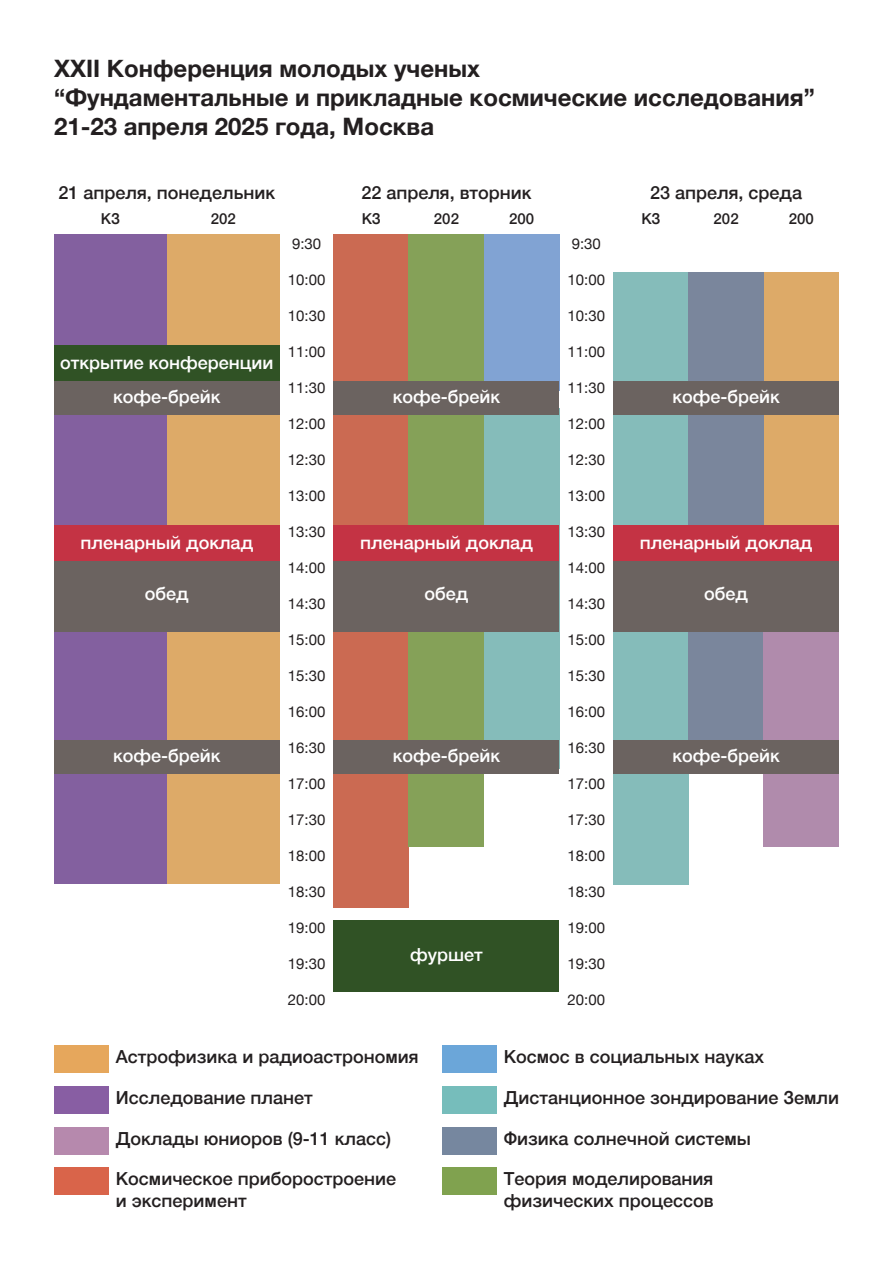
<style>
.page{position:relative;width:893px;height:1263px;background:#fff}
.page>*{position:absolute;margin:0;border:0;box-sizing:border-box;transform-origin:0 0}
.t1{font:700 24px "Helvetica Neue";color:#231f20}
.t2{font:500 18px "Helvetica Neue";color:#231f20}
.t3{font:500 18px "Helvetica Neue";color:#fff}
.t4{font:15px "Helvetica Neue";color:#231f20}
.t5{font:500 15px "Helvetica Neue";color:#231f20}
</style>
<div class="page">
<div style="left:764px;top:272px;width:75px;height:345px;background:#ddaa68"></div>
<div style="left:484px;top:408px;width:75px;height:360px;background:#85bcba"></div>
<div style="left:54px;top:234px;width:113px;height:650px;background:#83609f"></div>
<div style="left:167px;top:234px;width:113px;height:650px;background:#ddaa68"></div>
<div style="left:334px;top:234px;width:75px;height:674px;background:#cb6a52"></div>
<div style="left:409px;top:234px;width:75px;height:613px;background:#85a158"></div>
<div style="left:484px;top:234px;width:75px;height:157px;background:#81a3d3"></div>
<div style="left:613px;top:272px;width:75px;height:613px;background:#85bcba"></div>
<div style="left:688px;top:272px;width:76px;height:499px;background:#7a869c"></div>
<div style="left:764px;top:577px;width:75px;height:270px;background:#b08bac"></div>
<div style="left:54px;top:381px;width:226px;height:34px;background:#6b6360"></div>
<div style="left:54px;top:561px;width:226px;height:71px;background:#6b6360"></div>
<div style="left:54px;top:740px;width:226px;height:34px;background:#6b6360"></div>
<div style="left:334px;top:381px;width:225px;height:34px;background:#6b6360"></div>
<div style="left:334px;top:561px;width:225px;height:71px;background:#6b6360"></div>
<div style="left:334px;top:740px;width:225px;height:34px;background:#6b6360"></div>
<div style="left:613px;top:381px;width:226px;height:34px;background:#6b6360"></div>
<div style="left:613px;top:561px;width:226px;height:71px;background:#6b6360"></div>
<div style="left:613px;top:740px;width:226px;height:34px;background:#6b6360"></div>
<div style="left:54px;top:346px;width:226px;height:35px;background:#305225"></div>
<div style="left:334px;top:921px;width:225px;height:71px;background:#305225"></div>
<div style="left:54px;top:1045px;width:55px;height:28px;background:#e6a75c"></div>
<div style="left:54px;top:1086px;width:55px;height:28px;background:#885ea3"></div>
<div style="left:54px;top:1127px;width:55px;height:27px;background:#b689ad"></div>
<div style="left:442px;top:1127px;width:55px;height:27px;background:#76879f"></div>
<div style="left:442px;top:1045px;width:55px;height:28px;background:#6ba6d9"></div>
<div style="left:442px;top:1086px;width:55px;height:27px;background:#76bdbb"></div>
<div style="left:442px;top:1168px;width:55px;height:27px;background:#80a24f"></div>
<div style="left:54px;top:1168px;width:55px;height:27px;background:#d9644a"></div>
<div style="left:54px;top:526px;width:226px;height:35px;background:#c43344"></div>
<div style="left:334px;top:526px;width:225px;height:35px;background:#c43344"></div>
<div style="left:613px;top:526px;width:226px;height:35px;background:#c43344"></div>
<p class="t1" style="left:54px;top:50px;width:427px">XXII Конференция молодых ученых</p>
<p class="t1" style="left:54px;top:79px;width:762px">“Фундаментальные и прикладные космические исследования”</p>
<p class="t1" style="left:54px;top:108px;width:382px">21-23 апреля 2025 года, Москва</p>
<p class="t2" style="left:59px;top:178px;width:218px">21 апреля, понедельник</p>
<p class="t2" style="left:361px;top:178px;width:172px">22 апреля, вторник</p>
<p class="t2" style="left:650px;top:178px;width:153px">23 апреля, среда</p>
<p class="t5" style="left:101px;top:207px;width:21px">КЗ</p>
<p class="t5" style="left:211px;top:207px;width:27px">202</p>
<p class="t5" style="left:362px;top:207px;width:21px">КЗ</p>
<p class="t5" style="left:434px;top:207px;width:27px">202</p>
<p class="t5" style="left:509px;top:207px;width:27px">200</p>
<p class="t5" style="left:641px;top:207px;width:21px">КЗ</p>
<p class="t5" style="left:714px;top:207px;width:27px">202</p>
<p class="t5" style="left:789px;top:207px;width:27px">200</p>
<p class="t4" style="left:292px;top:233px;width:31px">9:30</p>
<p class="t4" style="left:288px;top:269px;width:39px">10:00</p>
<p class="t4" style="left:288px;top:305px;width:39px">10:30</p>
<p class="t4" style="left:288px;top:341px;width:39px">11:00</p>
<p class="t4" style="left:288px;top:377px;width:39px">11:30</p>
<p class="t4" style="left:288px;top:413px;width:39px">12:00</p>
<p class="t4" style="left:288px;top:449px;width:39px">12:30</p>
<p class="t4" style="left:288px;top:485px;width:39px">13:00</p>
<p class="t4" style="left:288px;top:521px;width:39px">13:30</p>
<p class="t4" style="left:288px;top:557px;width:39px">14:00</p>
<p class="t4" style="left:288px;top:593px;width:39px">14:30</p>
<p class="t4" style="left:288px;top:629px;width:39px">15:00</p>
<p class="t4" style="left:288px;top:665px;width:39px">15:30</p>
<p class="t4" style="left:288px;top:701px;width:39px">16:00</p>
<p class="t4" style="left:288px;top:737px;width:39px">16:30</p>
<p class="t4" style="left:288px;top:773px;width:39px">17:00</p>
<p class="t4" style="left:288px;top:809px;width:39px">17:30</p>
<p class="t4" style="left:288px;top:845px;width:39px">18:00</p>
<p class="t4" style="left:288px;top:881px;width:39px">18:30</p>
<p class="t4" style="left:288px;top:917px;width:39px">19:00</p>
<p class="t4" style="left:288px;top:953px;width:39px">19:30</p>
<p class="t4" style="left:288px;top:989px;width:39px">20:00</p>
<p class="t4" style="left:572px;top:233px;width:31px">9:30</p>
<p class="t4" style="left:568px;top:269px;width:39px">10:00</p>
<p class="t4" style="left:568px;top:305px;width:39px">10:30</p>
<p class="t4" style="left:568px;top:341px;width:39px">11:00</p>
<p class="t4" style="left:568px;top:377px;width:39px">11:30</p>
<p class="t4" style="left:568px;top:413px;width:39px">12:00</p>
<p class="t4" style="left:568px;top:449px;width:39px">12:30</p>
<p class="t4" style="left:568px;top:485px;width:39px">13:00</p>
<p class="t4" style="left:568px;top:521px;width:39px">13:30</p>
<p class="t4" style="left:568px;top:557px;width:39px">14:00</p>
<p class="t4" style="left:568px;top:593px;width:39px">14:30</p>
<p class="t4" style="left:568px;top:629px;width:39px">15:00</p>
<p class="t4" style="left:568px;top:665px;width:39px">15:30</p>
<p class="t4" style="left:568px;top:701px;width:39px">16:00</p>
<p class="t4" style="left:568px;top:737px;width:39px">16:30</p>
<p class="t4" style="left:568px;top:773px;width:39px">17:00</p>
<p class="t4" style="left:568px;top:809px;width:39px">17:30</p>
<p class="t4" style="left:568px;top:845px;width:39px">18:00</p>
<p class="t4" style="left:568px;top:881px;width:39px">18:30</p>
<p class="t4" style="left:568px;top:917px;width:39px">19:00</p>
<p class="t4" style="left:568px;top:953px;width:39px">19:30</p>
<p class="t4" style="left:568px;top:989px;width:39px">20:00</p>
<p class="t3" style="left:60px;top:348px;width:215px">открытие конференции</p>
<p class="t3" style="left:113px;top:382px;width:109px">кофе-брейк</p>
<p class="t3" style="left:393px;top:382px;width:109px">кофе-брейк</p>
<p class="t3" style="left:672px;top:382px;width:109px">кофе-брейк</p>
<p class="t3" style="left:81px;top:528px;width:174px">пленарный доклад</p>
<p class="t3" style="left:360px;top:528px;width:174px">пленарный доклад</p>
<p class="t3" style="left:640px;top:528px;width:174px">пленарный доклад</p>
<p class="t3" style="left:145px;top:579px;width:45px">обед</p>
<p class="t3" style="left:425px;top:579px;width:45px">обед</p>
<p class="t3" style="left:704px;top:579px;width:45px">обед</p>
<p class="t3" style="left:113px;top:741px;width:109px">кофе-брейк</p>
<p class="t3" style="left:393px;top:741px;width:109px">кофе-брейк</p>
<p class="t3" style="left:672px;top:741px;width:109px">кофе-брейк</p>
<p class="t3" style="left:410px;top:940px;width:74px">фуршет</p>
<p class="t2" style="left:504px;top:1042px;width:262px">Космос в социальных науках</p>
<p class="t2" style="left:504px;top:1083px;width:337px">Дистанционное зондирование Земли</p>
<p class="t2" style="left:116px;top:1042px;width:304px">Астрофизика и радиоастрономия</p>
<p class="t2" style="left:116px;top:1083px;width:198px">Исследование планет</p>
<p class="t2" style="left:116px;top:1124px;width:277px">Доклады юниоров (9-11 класс)</p>
<p class="t2" style="left:504px;top:1124px;width:249px">Физика солнечной системы</p>
<p class="t2" style="left:116px;top:1164px;width:282px">Космическое приборостроение</p>
<p class="t2" style="left:116px;top:1186px;width:132px">и эксперимент</p>
<p class="t2" style="left:504px;top:1164px;width:211px">Теория моделирования</p>
<p class="t2" style="left:504px;top:1186px;width:211px">физических процессов</p>
</div>
